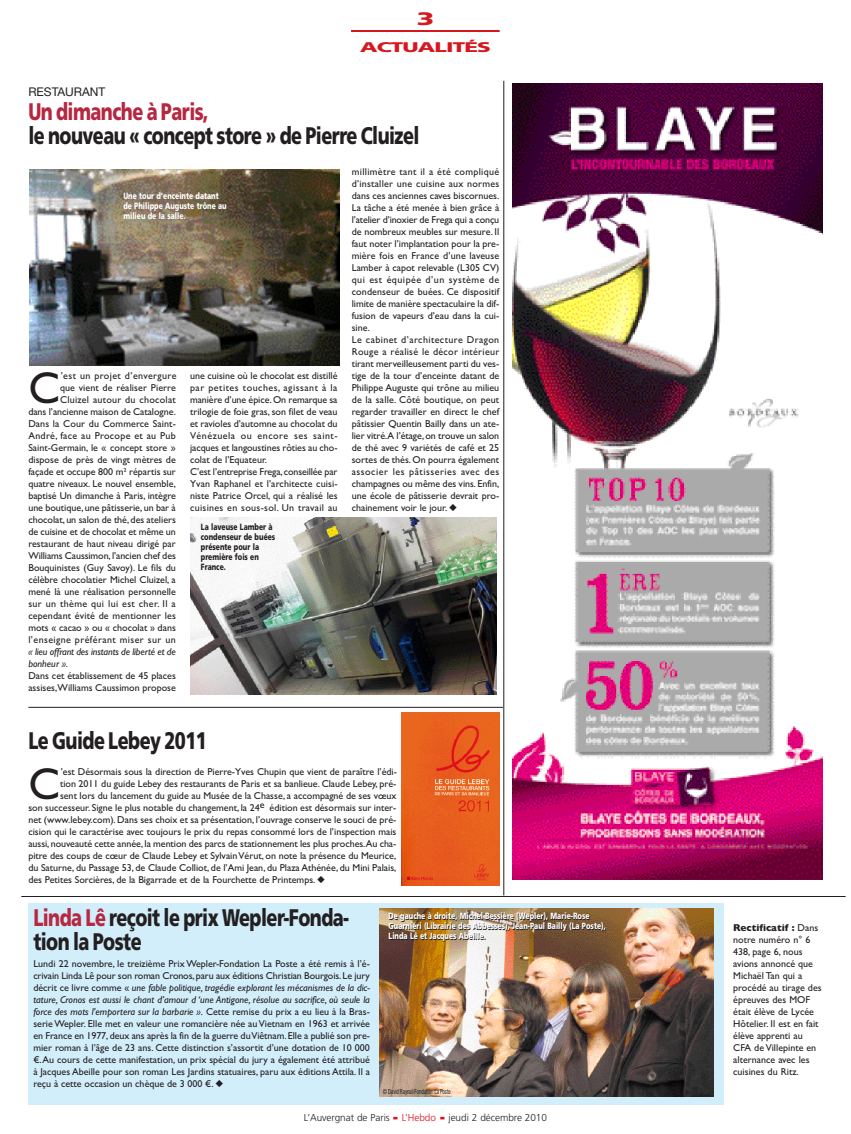
<style>
.page{position:relative;width:851px;height:1134px;background:#fff}
.page>*{position:absolute;margin:0;border:0;box-sizing:border-box;transform-origin:0 0}
.t1{font:44.7px "Gill Sans";color:#231f20}
.t2{font:900 24px/24px "Frutiger";letter-spacing:-.03em;color:#231f20;scale:.75 1}
.t3{font:900 24px "Frutiger";letter-spacing:-.03em;color:#b62841;scale:.75 1}
.t4{font:900 18px "Frutiger";color:#d7171f;scale:1.6 1}
.t5{font:900 14px "Frutiger";letter-spacing:-.035em;color:#d7171f;scale:1.6 1}
.t6{font:12px "Helvetica Neue";color:#231f20}
.t7{font:10px/12px "Gill Sans";color:#231f20}
.t8{font:italic 10px/12px "Gill Sans";letter-spacing:-.01em;color:#231f20}
.t9{font:300 10px "Frutiger";letter-spacing:-.005em;color:#231f20}
.t10{font:900 9px/10px "Frutiger";color:#fff;scale:.75 1}
.t11{font:900 9px/10px "Frutiger";color:#231f20;scale:.75 1}
.t12{font:condensed 7px "Helvetica Neue";color:#231f20;scale:.75 1}
.s1{color:#b62841}
.s2{font-style:italic}
.s3{font-family:"Rockwell";font-weight:800;font-size:12px;color:#d7171f}
.s4{color:#d7171f}
.s5{font-weight:700}
</style>
<div class="page">
<div style="left:28px;top:903px;width:695px;height:202px;background:#d2eefb"></div>
<hr style="left:503px;top:81px;width:1px;height:814px;background:#231f20">
<hr style="left:28px;top:707px;width:475px;height:1px;background:#231f20">
<img style="left:512px;top:84px;width:310px;height:796px">
<hr style="left:351px;top:30px;width:148px;height:2px;background:#d7171f">
<hr style="left:21px;top:896px;width:824px;height:1px;background:#231f20">
<img style="left:380px;top:909px;width:333px;height:188px">
<img style="left:401px;top:712px;width:98px;height:174px">
<img style="left:29px;top:170px;width:311px;height:195px">
<img style="left:190px;top:517px;width:306px;height:177px">
<h3 class="t4" style="left:416px;top:12px;width:13px">3</h3>
<h3 class="t5" style="left:360px;top:41px;width:83px">ACTUALITÉS</h3>
<p class="t6" style="left:28px;top:87px;width:79px">RESTAURANT</p>
<h2 class="t3" style="left:28px;top:102px;width:242px">Un dimanche à Paris,</h2>
<h2 class="t2" style="left:28px;top:125px;width:523px">le nouveau « concept store » de Pierre Cluizel</h2>
<p class="t10" style="left:123px;top:192px;width:139px">Une tour d’enceinte datant de Philippe Auguste trône au milieu de la salle.</p>
<p class="t7" style="left:28px;top:371px;width:150px;text-align:right">’est un projet d’envergure<br>que vient de réaliser Pierre<br>Cluizel autour du chocolat<br>dans l’ancienne maison de Catalogne.<br>Dans la Cour du Commerce Saint-André, face au Procope et au Pub Saint-Germain, le « concept store » dispose de près de vingt mètres de façade et occupe 800 m² répartis sur quatre niveaux. Le nouvel ensemble, baptisé Un dimanche à Paris, intègre une boutique, une pâtisserie, un bar à chocolat, un salon de thé, des ateliers de cuisine et de chocolat et même un restaurant de haut niveau dirigé par Williams Caussimon, l’ancien chef des Bouquinistes (Guy Savoy). Le fils du célèbre chocolatier Michel Cluizel, a mené là une réalisation personnelle sur un thème qui lui est cher. Il a cependant évité de mentionner les mots « cacao » ou « chocolat » dans l’enseigne préférant miser sur un</p>
<p class="t8" style="left:28px;top:647px;width:149px">« lieu offrant des instants de liberté et de bonheur ».</p>
<p class="t7" style="left:28px;top:671px;width:149px">Dans cet établissement de 45 places assises,Williams Caussimon propose</p>
<h1 class="t1" style="left:28px;top:373px;width:33px">C</h1>
<p class="t7" style="left:190px;top:371px;width:149px">une cuisine où le chocolat est distillé par petites touches, agissant à la manière d’une épice. On remarque sa trilogie de foie gras, son filet de veau et ravioles d’automne au chocolat du Vénézuela ou encore ses saint&shy;jacques et langoustines rôties au cho&shy;colat de l’Equateur.<br>C’est l’entreprise Frega, conseillée par Yvan Raphanel et l’architecte cuisi&shy;niste Patrice Orcel, qui a réalisé les cuisines en sous-sol. Un travail au</p>
<p class="t11" style="left:201px;top:522px;width:101px">La laveuse Lamber à condenseur de buées présente pour la première fois en<br>France.</p>
<p class="t7" style="left:352px;top:167px;width:149px">millimètre tant il a été compliqué d’installer une cuisine aux normes dans ces anciennes caves biscornues.<br>La tâche a été menée à bien grâce à l’atelier d’inoxier de Frega qui a conçu de nombreux meubles sur mesure. Il faut noter l’implantation pour la pre&shy;mière fois en France d’une laveuse Lamber à capot relevable (L305 CV) qui est équipée d’un système de condenseur de buées. Ce dispositif limite de manière spectaculaire la dif&shy;fusion de vapeurs d’eau dans la cui&shy;sine.<br>Le cabinet d’architecture Dragon Rouge a réalisé le décor intérieur tirant merveilleusement parti du ves&shy;tige de la tour d’enceinte datant de Philippe Auguste qui trône au milieu de la salle. Côté boutique, on peut regarder travailler en direct le chef pâtissier Quentin Bailly dans un ate&shy;lier vitré.A l’étage, on trouve un salon de thé avec 9 variétés de café et 25 sortes de thés. On pourra également associer les pâtisseries avec des champagnes ou même des vins. Enfin, une école de pâtisserie devrait pro&shy;chainement voir le jour. ◆</p>
<h2 class="t2" style="left:28px;top:730px;width:239px">Le Guide Lebey 2011</h2>
<h1 class="t1" style="left:28px;top:769px;width:33px">C</h1>
<p class="t7" style="left:61px;top:767px;width:338px">’est Désormais sous la direction de Pierre-Yves Chupin que vient de paraître l’édi-</p>
<p class="t7" style="left:60px;top:779px;width:338px">tion 2011 du guide Lebey des restaurants de Paris et sa banlieue. Claude Lebey, pré-</p>
<p class="t7" style="left:60px;top:791px;width:338px">sent lors du lancement du guide au Musée de la Chasse, a accompagné de ses vœux</p>
<p class="t7" style="left:28px;top:803px;width:369px">son successeur. Signe le plus notable du changement, la 24e édition est désormais sur inter-</p>
<p class="t7" style="left:28px;top:815px;width:369px">net (www.lebey.com). Dans ses choix et sa présentation, l’ouvrage conserve le souci de pré-</p>
<p class="t7" style="left:28px;top:827px;width:369px">cision qui le caractérise avec toujours le prix du repas consommé lors de l’inspection mais</p>
<p class="t7" style="left:28px;top:839px;width:369px">aussi, nouveauté cette année, la mention des parcs de stationnement les plus proches.Au cha-</p>
<p class="t7" style="left:28px;top:851px;width:369px">pitre des coups de cœur de Claude Lebey et Sylvain Vérut, on note la présence du Meurice,</p>
<p class="t7" style="left:28px;top:863px;width:369px">du Saturne, du Passage 53, de Claude Colliot, de l’Ami Jean, du Plaza Athénée, du Mini Palais,</p>
<p class="t7" style="left:28px;top:875px;width:298px">des Petites Sorcières, de la Bigarrade et de la Fourchette de Printemps. ◆</p>
<h2 class="t2" style="left:33px;top:907px;width:422px"><span class="s1">Linda Lê</span> reçoit le prix Wepler-Fonda&shy;tion la Poste</h2>
<p class="t7" style="left:33px;top:959px;width:338px;text-align:justify">Lundi 22 novembre, le treizième Prix Wepler-Fondation La Poste a été remis à l’é&shy;crivain Linda Lê pour son roman Cronos, paru aux éditions Christian Bourgois. Le jury décrit ce livre comme « <span class="s2">une fable politique, tragédie explorant les mécanismes de la dic&shy;tature, Cronos est aussi le chant d’amour d ‘une Antigone, résolue au sacrifice, où seule la force des mots l’emportera sur la barbarie ».</span> Cette remise du prix a eu lieu à la Bras&shy;serie Wepler. Elle met en valeur une romancière née au Vietnam en 1963 et arrivée en France en 1977, deux ans après la fin de la guerre du Viêtnam. Elle a publié son pre&shy;mier roman à l’âge de 23 ans. Cette distinction s’assortit d’une dotation de 10 000 €. Au cours de cette manifestation, un prix spécial du jury a également été attribué à Jacques Abeille pour son roman Les Jardins statuaires, paru aux éditions Attila. Il a reçu à cette occasion un chèque de 3 000 €. ◆</p>
<p class="t10" style="left:388px;top:912px;width:291px">De gauche à droite, Michel Bessière (Wepler), Marie-Rose<br>Guarniéri (Librairie des Abbesses), Jean-Paul Bailly (La Poste),<br>Linda Lê et Jacques Abeille.</p>
<p class="t12" style="left:383px;top:1089px;width:92px">© David Raynal/Fondation La Poste</p>
<p class="t9" style="left:304px;top:1113px;width:244px">L’Auvergnat de Paris <span class="s3">-</span> <span class="s4">L’Hebdo</span> <span class="s3">-</span> jeudi 2 décembre 2010</p>
<p class="t7" style="left:733px;top:923px;width:90px"><span class="s5">Rectificatif :</span> Dans notre numéro n° 6<br>438, page 6, nous avions annoncé que<br>Michaël Tan qui a procédé au tirage des épreuves des MOF était élève de Lycée<br>Hôtelier. Il est en fait élève apprenti au<br>CFA de Villepinte en alternance avec les cuisines du Ritz.</p>
</div>
